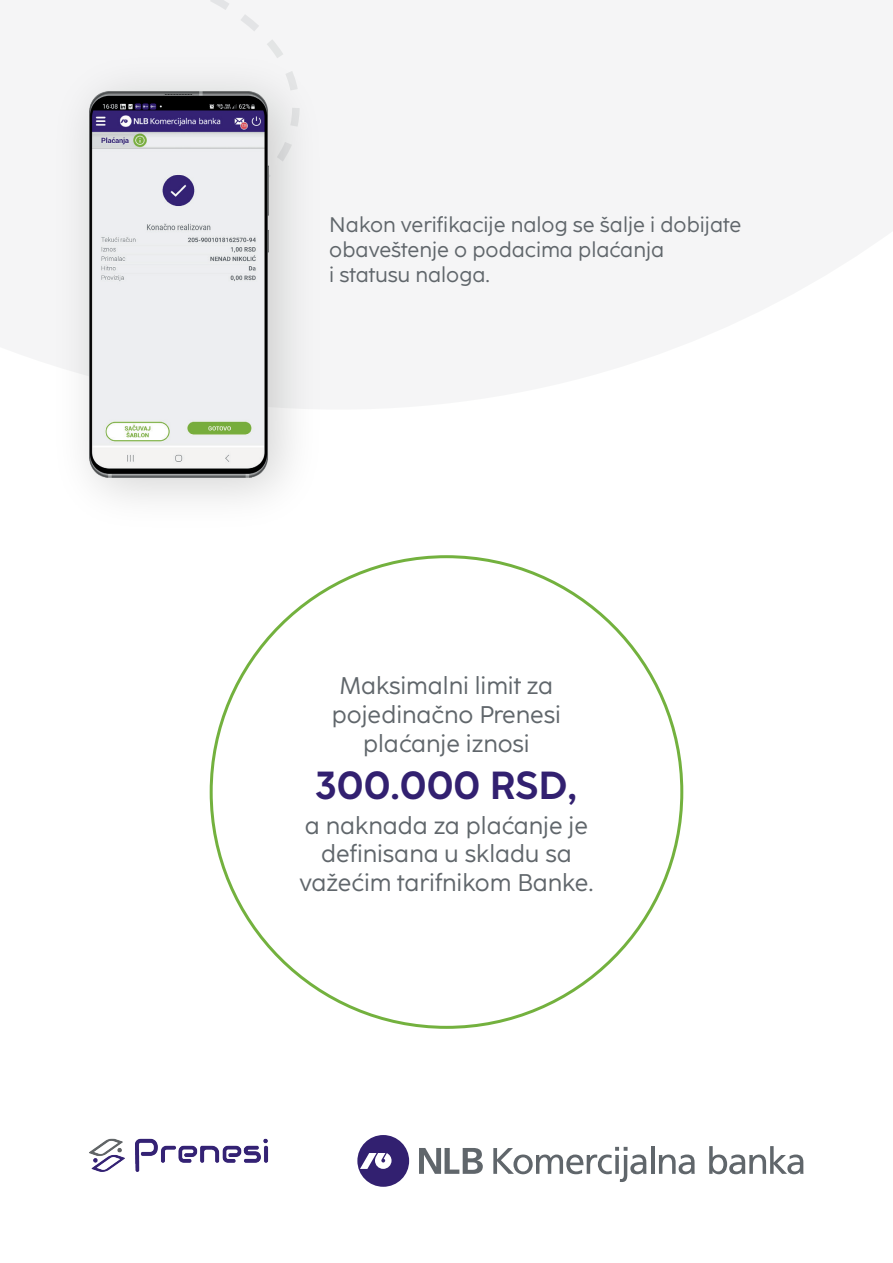
<style>
.page{position:relative;width:893px;height:1263px;background:#fff}
.page>*{position:absolute;margin:0;border:0;box-sizing:border-box;transform-origin:0 0}
.t1{font:700 39px "Coco Sharp";color:#322070}
.t2{font:24px/28.8px "Coco Sharp";color:#60666b;text-align:center}
.t3{font:21px/25.2px "Coco Sharp";color:#60666b}
</style>
<div class="page">
<svg style="left:210px;top:0;width:50px;height:32px"></svg>
<img style="left:56px;top:39px;width:264px;height:462px">
<img style="left:90px;top:92px;width:178px;height:386px">
<svg style="left:419px;top:1148px;width:64px;height:26px"></svg>
<div style="left:357px;top:1135px;width:52px;height:52px;background:#322070;border-radius:50%"></div>
<svg style="left:360px;top:1153px;width:32px;height:16px"></svg>
<svg style="left:493px;top:1147px;width:153px;height:35px"></svg>
<hr style="left:651px;top:1146px;width:3px;height:28px;background:#60666b">
<svg style="left:659px;top:1154px;width:36px;height:20px"></svg>
<svg style="left:709px;top:1146px;width:94px;height:28px"></svg>
<img style="left:89px;top:1138px;width:180px;height:34px">
<p class="t3" style="left:329px;top:212px;width:414px">Nakon verifikacije nalog se šalje i dobijate obaveštenje o podacima plaćanja<br>i statusu naloga.</p>
<p class="t2" style="left:332px;top:672px;width:231px">Maksimalni limit za pojedinačno Prenesi plaćanje iznosi</p>
<h1 class="t1" style="left:316px;top:762px;width:263px">300.000 RSD,</h1>
<p class="t2" style="left:299px;top:811px;width:296px">a naknada za plaćanje je definisana u skladu sa važećim tarifnikom Banke.</p>
</div>
